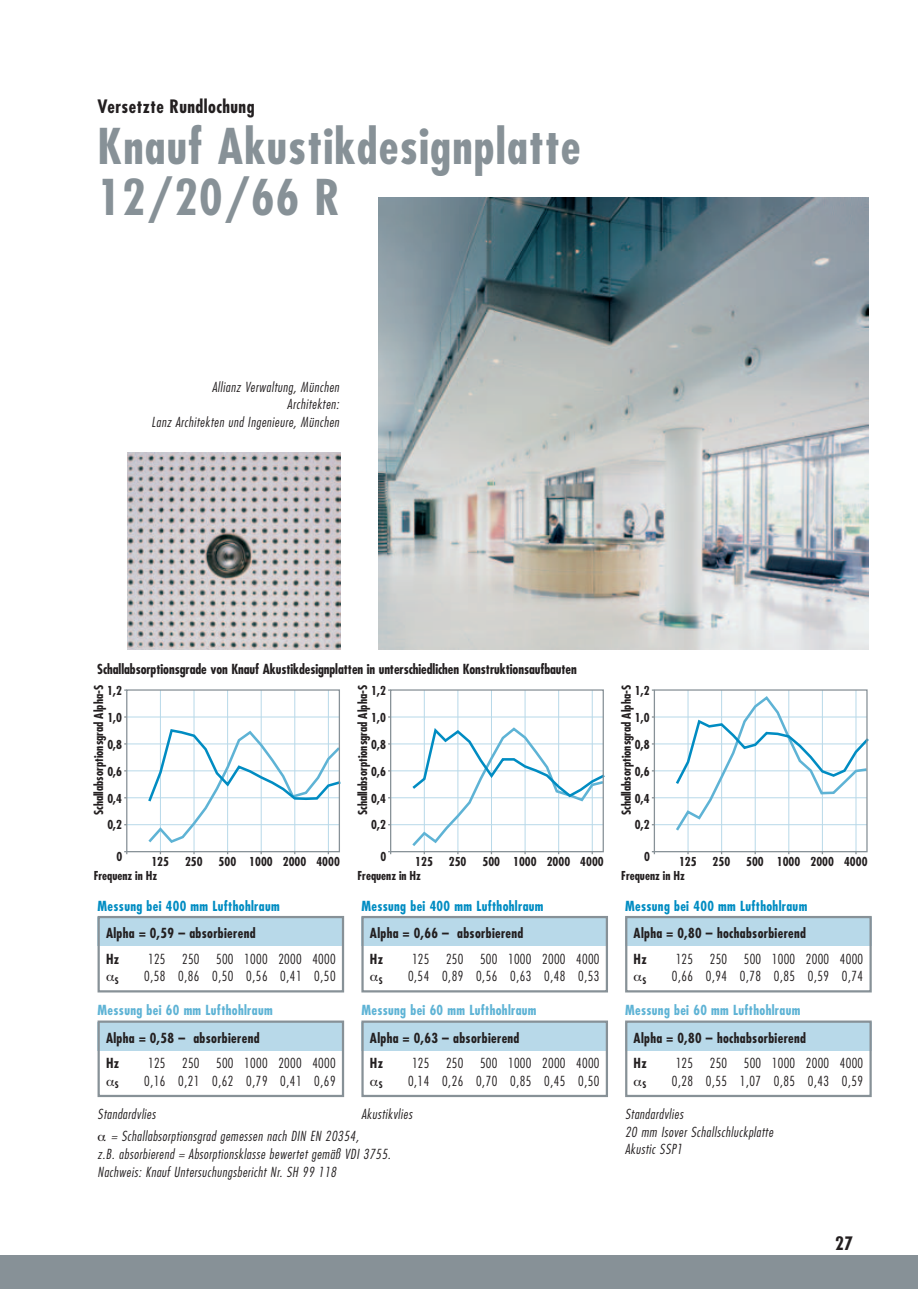
<style>
.page{position:relative;width:918px;height:1289px;background:#fff}
.page>*{position:absolute;margin:0;border:0;box-sizing:border-box;transform-origin:0 0}
.t1{font:700 condensed 48px/51px "Futura";letter-spacing:.025em;color:#879197}
.t2{font:700 condensed 18px "Futura";letter-spacing:.025em;color:#231f20}
.t3{font:italic 300 condensed 13.5px/17.5px "Futura";letter-spacing:.04em;color:#231f20}
.t4{font:700 condensed 13.5px/25.8px "Futura";letter-spacing:.025em;color:#231f20}
.t5{font:300 condensed 13.5px "Futura";letter-spacing:.04em;color:#231f20}
.t6{font:300 condensed 13.5px "Futura";letter-spacing:.02em;color:#231f20}
.t7{font:700 condensed 13.5px "Futura";letter-spacing:-.005em;color:#231f20}
.t8{font:700 condensed 13.5px "Futura";letter-spacing:.025em;color:#008cc2}
.t9{font:700 condensed 13.5px "Futura";letter-spacing:.025em;color:#5eb3d5}
.t10{font:700 condensed 12px "Futura";color:#231f20}
.t11{font:700 condensed 8.85px "Futura";color:#231f20}
</style>
<div class="page">
<div style="left:13px;top:1255px;width:905px;height:33px;background:#879197"></div>
<div style="left:0;top:1255px;width:13px;height:33px;background:#879197"></div>
<img style="left:379px;top:197px;width:489px;height:452px">
<div style="left:98px;top:917px;width:246px;height:29px;background:#b8d9e9"></div>
<div style="left:98px;top:916px;width:246px;height:76px;border:2px solid #879197"></div>
<div style="left:98px;top:1022px;width:246px;height:28px;background:#b8d9e9"></div>
<div style="left:98px;top:1020px;width:246px;height:77px;border:2px solid #879197"></div>
<hr style="left:127px;top:824px;width:212px;height:1px;background:#b8d9e9">
<hr style="left:160px;top:690px;width:1px;height:161px;background:#b8d9e9">
<hr style="left:127px;top:797px;width:212px;height:1px;background:#b8d9e9">
<hr style="left:127px;top:770px;width:212px;height:1px;background:#b8d9e9">
<hr style="left:127px;top:743px;width:212px;height:1px;background:#b8d9e9">
<hr style="left:127px;top:716px;width:212px;height:1px;background:#b8d9e9">
<hr style="left:194px;top:690px;width:1px;height:161px;background:#b8d9e9">
<hr style="left:227px;top:690px;width:1px;height:161px;background:#b8d9e9">
<hr style="left:261px;top:690px;width:1px;height:161px;background:#b8d9e9">
<hr style="left:294px;top:690px;width:1px;height:161px;background:#b8d9e9">
<hr style="left:328px;top:690px;width:1px;height:161px;background:#b8d9e9">
<svg style="left:146px;top:727px;width:195px;height:118px"></svg>
<div style="left:126px;top:689px;width:214px;height:163px;border:1px solid #879197"></div>
<div style="left:361px;top:917px;width:247px;height:29px;background:#b8d9e9"></div>
<div style="left:361px;top:916px;width:247px;height:76px;border:2px solid #879197"></div>
<div style="left:361px;top:1022px;width:247px;height:28px;background:#b8d9e9"></div>
<div style="left:361px;top:1020px;width:247px;height:77px;border:2px solid #879197"></div>
<hr style="left:391px;top:824px;width:212px;height:1px;background:#b8d9e9">
<hr style="left:424px;top:690px;width:1px;height:161px;background:#b8d9e9">
<hr style="left:391px;top:797px;width:212px;height:1px;background:#b8d9e9">
<hr style="left:391px;top:770px;width:212px;height:1px;background:#b8d9e9">
<hr style="left:391px;top:743px;width:212px;height:1px;background:#b8d9e9">
<hr style="left:391px;top:716px;width:212px;height:1px;background:#b8d9e9">
<hr style="left:457px;top:690px;width:1px;height:161px;background:#b8d9e9">
<hr style="left:491px;top:690px;width:1px;height:161px;background:#b8d9e9">
<hr style="left:525px;top:690px;width:1px;height:161px;background:#b8d9e9">
<hr style="left:558px;top:690px;width:1px;height:161px;background:#b8d9e9">
<hr style="left:592px;top:690px;width:1px;height:161px;background:#b8d9e9">
<svg style="left:410px;top:725px;width:195px;height:129px"></svg>
<div style="left:390px;top:689px;width:214px;height:163px;border:1px solid #879197"></div>
<div style="left:625px;top:917px;width:247px;height:29px;background:#b8d9e9"></div>
<div style="left:625px;top:916px;width:247px;height:76px;border:2px solid #879197"></div>
<div style="left:625px;top:1022px;width:247px;height:28px;background:#b8d9e9"></div>
<div style="left:625px;top:1020px;width:247px;height:77px;border:2px solid #879197"></div>
<hr style="left:654px;top:824px;width:213px;height:1px;background:#b8d9e9">
<hr style="left:688px;top:690px;width:1px;height:161px;background:#b8d9e9">
<hr style="left:654px;top:797px;width:213px;height:1px;background:#b8d9e9">
<hr style="left:654px;top:770px;width:213px;height:1px;background:#b8d9e9">
<hr style="left:654px;top:743px;width:213px;height:1px;background:#b8d9e9">
<hr style="left:654px;top:716px;width:213px;height:1px;background:#b8d9e9">
<hr style="left:721px;top:690px;width:1px;height:161px;background:#b8d9e9">
<hr style="left:755px;top:690px;width:1px;height:161px;background:#b8d9e9">
<hr style="left:788px;top:690px;width:1px;height:161px;background:#b8d9e9">
<hr style="left:822px;top:690px;width:1px;height:161px;background:#b8d9e9">
<hr style="left:856px;top:690px;width:1px;height:161px;background:#b8d9e9">
<svg style="left:673px;top:694px;width:196px;height:139px"></svg>
<div style="left:654px;top:689px;width:214px;height:163px;border:1px solid #879197"></div>
<img style="left:127px;top:452px;width:214px;height:197px">
<h2 class="t2" style="left:98px;top:99px;width:158px">Versetzte Rundlochung</h2>
<h1 class="t1" style="left:98px;top:125px;width:485px">Knauf Akustikdesignplatte<br>12/20/66 R</h1>
<p class="t3" style="left:152px;top:379px;width:189px;text-align:right">Allianz Verwaltung, München<br>Architekten:<br>Lanz Architekten und Ingenieure, München</p>
<p class="t7" style="left:97px;top:663px;width:481px">Schallabsorptionsgrade von Knauf Akustikdesignplatten in unterschiedlichen Konstruktionsaufbauten</p>
<p class="t10" style="left:94px;top:815px;width:132px;rotate:-90deg">Schallabsorptionsgrad Alpha-S</p>
<p class="t10" style="left:107px;top:685px;width:16px">1,2</p>
<p class="t10" style="left:107px;top:712px;width:16px">1,0</p>
<p class="t10" style="left:107px;top:739px;width:16px">0,8</p>
<p class="t10" style="left:107px;top:766px;width:16px">0,6</p>
<p class="t10" style="left:107px;top:793px;width:16px">0,4</p>
<p class="t10" style="left:357px;top:815px;width:132px;rotate:-90deg">Schallabsorptionsgrad Alpha-S</p>
<p class="t10" style="left:371px;top:685px;width:16px">1,2</p>
<p class="t10" style="left:371px;top:712px;width:16px">1,0</p>
<p class="t10" style="left:371px;top:739px;width:16px">0,8</p>
<p class="t10" style="left:371px;top:766px;width:16px">0,6</p>
<p class="t10" style="left:371px;top:793px;width:16px">0,4</p>
<p class="t10" style="left:621px;top:815px;width:132px;rotate:-90deg">Schallabsorptionsgrad Alpha-S</p>
<p class="t10" style="left:635px;top:685px;width:16px">1,2</p>
<p class="t10" style="left:635px;top:712px;width:16px">1,0</p>
<p class="t10" style="left:635px;top:739px;width:16px">0,8</p>
<p class="t10" style="left:635px;top:766px;width:16px">0,6</p>
<p class="t10" style="left:635px;top:793px;width:16px">0,4</p>
<p class="t10" style="left:107px;top:819px;width:16px">0,2</p>
<p class="t10" style="left:371px;top:819px;width:16px">0,2</p>
<p class="t10" style="left:635px;top:819px;width:16px">0,2</p>
<p class="t10" style="left:116px;top:851px;width:7px">0</p>
<p class="t10" style="left:151px;top:856px;width:19px">125</p>
<p class="t10" style="left:185px;top:856px;width:19px">250</p>
<p class="t10" style="left:219px;top:856px;width:123px">500 1000 2000 4000</p>
<p class="t10" style="left:380px;top:851px;width:7px">0</p>
<p class="t10" style="left:415px;top:856px;width:19px">125</p>
<p class="t10" style="left:449px;top:856px;width:19px">250</p>
<p class="t10" style="left:482px;top:856px;width:123px">500 1000 2000 4000</p>
<p class="t10" style="left:644px;top:851px;width:7px">0</p>
<p class="t10" style="left:679px;top:856px;width:19px">125</p>
<p class="t10" style="left:713px;top:856px;width:19px">250</p>
<p class="t10" style="left:746px;top:856px;width:123px">500 1000 2000 4000</p>
<p class="t10" style="left:94px;top:870px;width:65px">Frequenz in Hz</p>
<p class="t10" style="left:358px;top:870px;width:65px">Frequenz in Hz</p>
<p class="t10" style="left:621px;top:870px;width:65px">Frequenz in Hz</p>
<p class="t8" style="left:98px;top:899px;width:184px">Messung bei 400 mm Lufthohlraum</p>
<p class="t8" style="left:361px;top:899px;width:184px">Messung bei 400 mm Lufthohlraum</p>
<p class="t8" style="left:625px;top:899px;width:184px">Messung bei 400 mm Lufthohlraum</p>
<p class="t4" style="left:106px;top:921px;width:151px">Alpha = 0,59 – absorbierend<br>Hz</p>
<p class="t6" style="left:148px;top:953px;width:189px">125 250 500 1000 2000 4000</p>
<p class="t4" style="left:370px;top:921px;width:155px">Alpha = 0,66 – absorbierend<br>Hz</p>
<p class="t6" style="left:412px;top:953px;width:189px">125 250 500 1000 2000 4000</p>
<p class="t4" style="left:634px;top:921px;width:174px">Alpha = 0,80 – hochabsorbierend<br>Hz</p>
<p class="t6" style="left:676px;top:953px;width:189px">125 250 500 1000 2000 4000</p>
<p class="t11" style="left:115px;top:976px;width:5px">S</p>
<p class="t5" style="left:144px;top:970px;width:193px">0,58 0,86 0,50 0,56 0,41 0,50</p>
<p class="t11" style="left:379px;top:976px;width:5px">S</p>
<p class="t5" style="left:408px;top:970px;width:193px">0,54 0,89 0,56 0,63 0,48 0,53</p>
<p class="t11" style="left:642px;top:976px;width:5px">S</p>
<p class="t5" style="left:672px;top:970px;width:193px">0,66 0,94 0,78 0,85 0,59 0,74</p>
<p class="t9" style="left:98px;top:1004px;width:177px">Messung bei 60 mm Lufthohlraum</p>
<p class="t9" style="left:361px;top:1004px;width:177px">Messung bei 60 mm Lufthohlraum</p>
<p class="t9" style="left:625px;top:1004px;width:177px">Messung bei 60 mm Lufthohlraum</p>
<p class="t4" style="left:106px;top:1025px;width:155px">Alpha = 0,58 – absorbierend<br>Hz</p>
<p class="t6" style="left:148px;top:1057px;width:189px">125 250 500 1000 2000 4000</p>
<p class="t4" style="left:370px;top:1025px;width:151px">Alpha = 0,63 – absorbierend<br>Hz</p>
<p class="t6" style="left:412px;top:1057px;width:189px">125 250 500 1000 2000 4000</p>
<p class="t4" style="left:634px;top:1025px;width:174px">Alpha = 0,80 – hochabsorbierend<br>Hz</p>
<p class="t6" style="left:676px;top:1057px;width:189px">125 250 500 1000 2000 4000</p>
<p class="t11" style="left:115px;top:1081px;width:5px">S</p>
<p class="t5" style="left:144px;top:1074px;width:193px">0,16 0,21 0,62 0,79 0,41 0,69</p>
<p class="t11" style="left:379px;top:1081px;width:5px">S</p>
<p class="t5" style="left:408px;top:1074px;width:193px">0,14 0,26 0,70 0,85 0,45 0,50</p>
<p class="t11" style="left:642px;top:1081px;width:5px">S</p>
<p class="t5" style="left:672px;top:1074px;width:193px">0,28 0,55 1,07 0,85 0,43 0,59</p>
<p class="t3" style="left:98px;top:1106px;width:60px">Standardvlies</p>
<p class="t3" style="left:361px;top:1106px;width:52px">Akustikvlies</p>
<p class="t3" style="left:98px;top:1128px;width:295px;text-indent:14px">= Schallabsorptionsgrad gemessen nach DIN EN 20354,<br>z.B. absorbierend = Absorptionsklasse bewertet gemäß VDI 3755.<br>Nachweis: Knauf Untersuchungsbericht Nr. SH 99 118</p>
<p class="t3" style="left:625px;top:1106px;width:149px">Standardvlies<br>20 mm Isover Schallschluckplatte<br>Akustic SSP1</p>
<h2 class="t2" style="left:835px;top:1235px;width:19px">27</h2>
</div>
